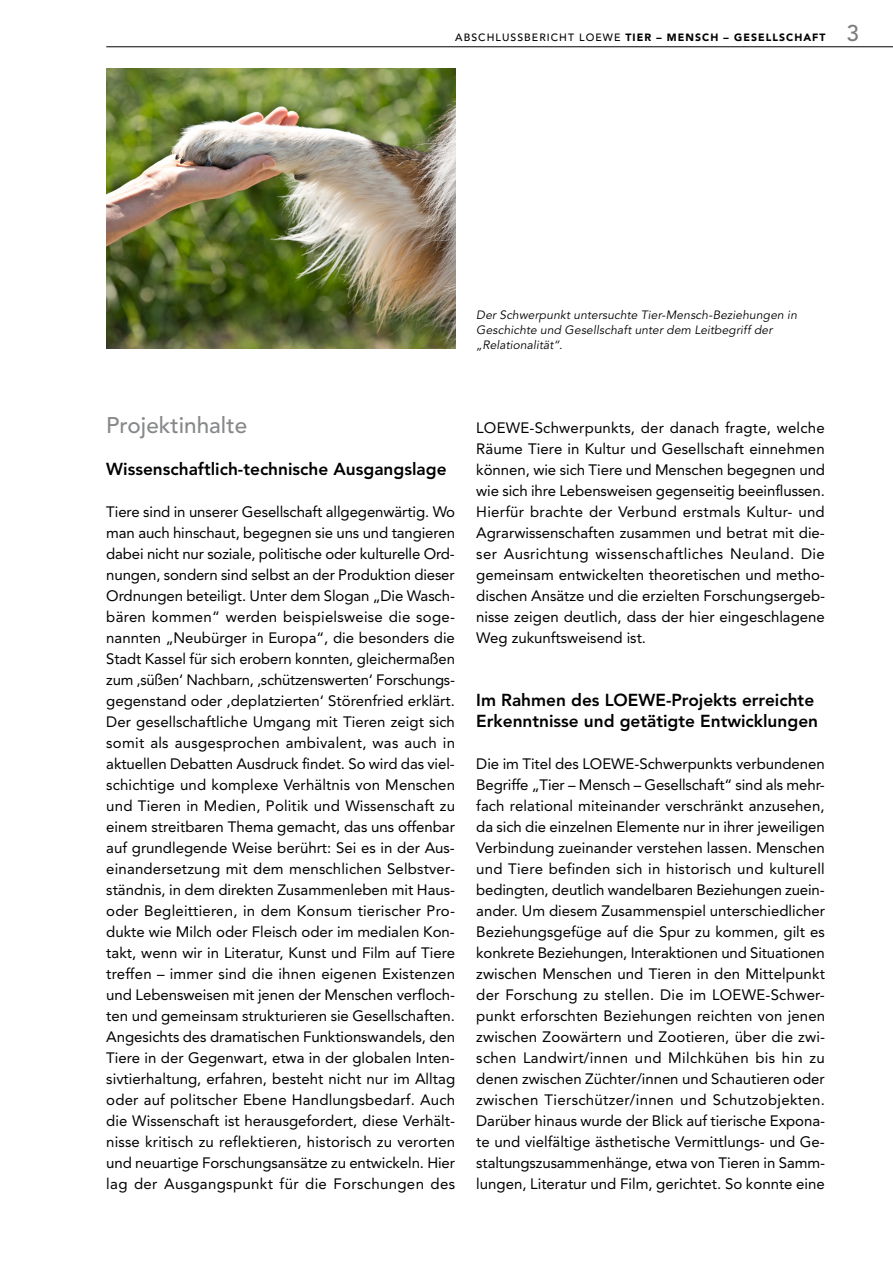
<style>
.page{position:relative;width:893px;height:1263px;background:#fff}
.page>*{position:absolute;margin:0;border:0;box-sizing:border-box;transform-origin:0 0}
.t1{font:500 22.5px "Avenir LT Std";color:#87888a}
.t2{font:800 17.25px/21px "Avenir LT Std";color:#000}
.t3{font:15px/21px "Avenir LT";color:#000;text-align:justify}
.t4{font:italic 12px/15px "Avenir LT Std";letter-spacing:.015em;color:#000}
.t5{font:900 10.5px "Avenir LT Std";letter-spacing:.1em;color:#000}
.s1{font-weight:500}
.s2{font-weight:500;font-size:22.5px;color:#7b7c7e}
</style>
<div class="page">
<hr style="left:106px;top:47px;width:787px;height:1px;background:#000">
<img style="left:106px;top:68px;width:349px;height:281px">
<p class="t5" style="left:455px;top:31px;width:405px"><span class="s1">ABSCHLUSSBERICHT LOEWE</span> TIER – MENSCH – GESELLSCHAFT <span class="s2">3</span></p>
<p class="t4" style="left:476px;top:307px;width:322px">Der Schwerpunkt untersuchte Tier-Mensch-Beziehungen in<br>Geschichte und Gesellschaft unter dem Leitbegriff der „Relationalität“.</p>
<h1 class="t1" style="left:106px;top:412px;width:142px">Projektinhalte</h1>
<p class="t2" style="left:106px;top:458px;width:342px">Wissenschaftlich-technische Ausgangslage</p>
<p class="t3" style="left:106px;top:501px;width:350px">Tiere sind in unserer Gesellschaft allgegenwärtig. Wo man auch hinschaut, begegnen sie uns und tangieren dabei nicht nur soziale, politische oder kulturelle Ord&shy;nungen, sondern sind selbst an der Produktion dieser Ordnungen beteiligt. Unter dem Slogan „Die Wasch&shy;bären kommen“ werden beispielsweise die soge&shy;nannten „Neubürger in Europa“, die besonders die Stadt Kassel für sich erobern konnten, gleichermaßen zum ‚süßen‘ Nachbarn, ‚schützenswerten‘ Forschungs&shy;gegenstand oder ‚deplatzierten‘ Störenfried erklärt.<br>Der gesellschaftliche Umgang mit Tieren zeigt sich somit als ausgesprochen ambivalent, was auch in aktuellen Debatten Ausdruck findet. So wird das viel&shy;schichtige und komplexe Verhältnis von Menschen und Tieren in Medien, Politik und Wissenschaft zu einem streitbaren Thema gemacht, das uns offenbar auf grundlegende Weise berührt: Sei es in der Aus&shy;einandersetzung mit dem menschlichen Selbstver&shy;ständnis, in dem direkten Zusammenleben mit Haus&shy;oder Begleittieren, in dem Konsum tierischer Pro&shy;dukte wie Milch oder Fleisch oder im medialen Kon&shy;takt, wenn wir in Literatur, Kunst und Film auf Tiere treffen – immer sind die ihnen eigenen Existenzen und Lebensweisen mit jenen der Menschen verfloch&shy;ten und gemeinsam strukturieren sie Gesellschaften.<br>Angesichts des dramatischen Funktionswandels, den Tiere in der Gegenwart, etwa in der globalen Inten&shy;sivtierhaltung, erfahren, besteht nicht nur im Alltag oder auf politscher Ebene Handlungsbedarf. Auch die Wissenschaft ist herausgefordert, diese Verhält&shy;nisse kritisch zu reflektieren, historisch zu verorten und neuartige Forschungsansätze zu entwickeln. Hier lag der Ausgangspunkt für die Forschungen des</p>
<p class="t3" style="left:476px;top:417px;width:350px">LOEWE-Schwerpunkts, der danach fragte, welche Räume Tiere in Kultur und Gesellschaft einnehmen können, wie sich Tiere und Menschen begegnen und wie sich ihre Lebensweisen gegenseitig beeinflussen.<br>Hierfür brachte der Verbund erstmals Kultur- und Agrarwissenschaften zusammen und betrat mit die&shy;ser Ausrichtung wissenschaftliches Neuland. Die gemeinsam entwickelten theoretischen und metho&shy;dischen Ansätze und die erzielten Forschungsergeb&shy;nisse zeigen deutlich, dass der hier eingeschlagene Weg zukunftsweisend ist.</p>
<p class="t2" style="left:476px;top:689px;width:343px">Im Rahmen des LOEWE-Projekts erreichte<br>Erkenntnisse und getätigte Entwicklungen</p>
<p class="t3" style="left:476px;top:753px;width:350px">Die im Titel des LOEWE-Schwerpunkts verbundenen Begriffe „Tier – Mensch – Gesellschaft“ sind als mehr&shy;fach relational miteinander verschränkt anzusehen, da sich die einzelnen Elemente nur in ihrer jeweiligen Verbindung zueinander verstehen lassen. Menschen und Tiere befinden sich in historisch und kulturell bedingten, deutlich wandelbaren Beziehungen zuein&shy;ander. Um diesem Zusammenspiel unterschiedlicher Beziehungsgefüge auf die Spur zu kommen, gilt es konkrete Beziehungen, Interaktionen und Situationen zwischen Menschen und Tieren in den Mittelpunkt der Forschung zu stellen. Die im LOEWE-Schwer&shy;punkt erforschten Beziehungen reichten von jenen zwischen Zoowärtern und Zootieren, über die zwi&shy;schen Landwirt/innen und Milchkühen bis hin zu denen zwischen Züchter/innen und Schautieren oder zwischen Tierschützer/innen und Schutzobjekten.<br>Darüber hinaus wurde der Blick auf tierische Expona&shy;te und vielfältige ästhetische Vermittlungs- und Ge&shy;staltungszusammenhänge, etwa von Tieren in Samm&shy;lungen, Literatur und Film, gerichtet. So konnte eine</p>
</div>
